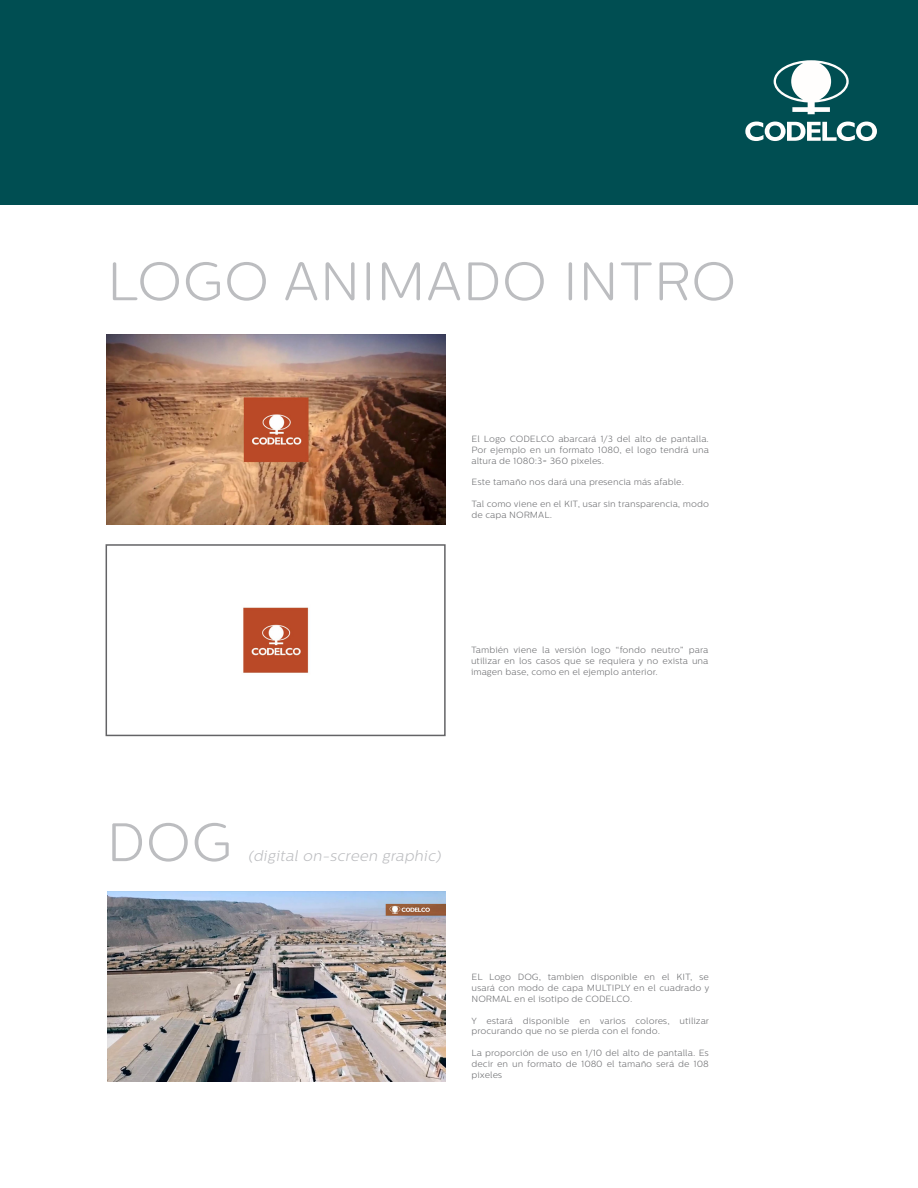
<style>
.page{position:relative;width:918px;height:1188px;background:#fff}
.page>*{position:absolute;margin:0;border:0;box-sizing:border-box;transform-origin:0 0}
.t1{font:300 54px "Centrale Sans Rounded";color:#bcbdc0}
.t2{font:italic 300 15px "Centrale Sans Rounded";color:#bcbdc0}
.t3{font:300 9px/10.8px "Centrale Sans Rounded";color:#6c6d70;text-align:justify}
</style>
<div class="page">
<div style="left:0;top:0;width:918px;height:204px;background:#004e52"></div>
<svg style="left:774px;top:60px;width:75px;height:54px"></svg>
<svg style="left:745px;top:122px;width:132px;height:19px"></svg>
<img style="left:107px;top:334px;width:338px;height:191px">
<img style="left:108px;top:892px;width:337px;height:190px">
<img style="left:243px;top:607px;width:66px;height:66px">
<div style="left:106px;top:544px;width:340px;height:192px;border:2px solid #636366"></div>
<p class="t1" style="left:107px;top:250px;width:631px">LOGO ANIMADO INTRO</p>
<p class="t3" style="left:472px;top:434px;width:239px">El Logo CODELCO abarcará 1/3 del alto de pantalla.<br>Por ejemplo en un formato 1080, el logo tendrá una altura de 1080:3= 360 pixeles.</p>
<p class="t3" style="left:472px;top:477px;width:214px">Este tamaño nos dará una presencia más afable.</p>
<p class="t3" style="left:472px;top:498px;width:239px">Tal como viene en el KIT, usar sin transparencia, modo de capa NORMAL.</p>
<p class="t3" style="left:471px;top:644px;width:239px">También viene la versión logo “fondo neutro” para utilizar en los casos que se requiera y no exista una imagen base, como en el ejemplo anterior.</p>
<p class="t1" style="left:106px;top:811px;width:128px">DOG</p>
<p class="t2" style="left:248px;top:847px;width:198px">(digital on-screen graphic)</p>
<p class="t3" style="left:472px;top:972px;width:239px">EL Logo DOG, tambien disponible en el KIT, se usará con modo de capa MULTIPLY en el cuadrado y NORMAL en el isotipo de CODELCO.</p>
<p class="t3" style="left:472px;top:1015px;width:239px">Y estará disponible en varios colores, utilizar procurando que no se pierda con el fondo.</p>
<p class="t3" style="left:472px;top:1047px;width:239px">La proporción de uso en 1/10 del alto de pantalla. Es decir en un formato de 1080 el tamaño será de 108 pixeles</p>
</div>
